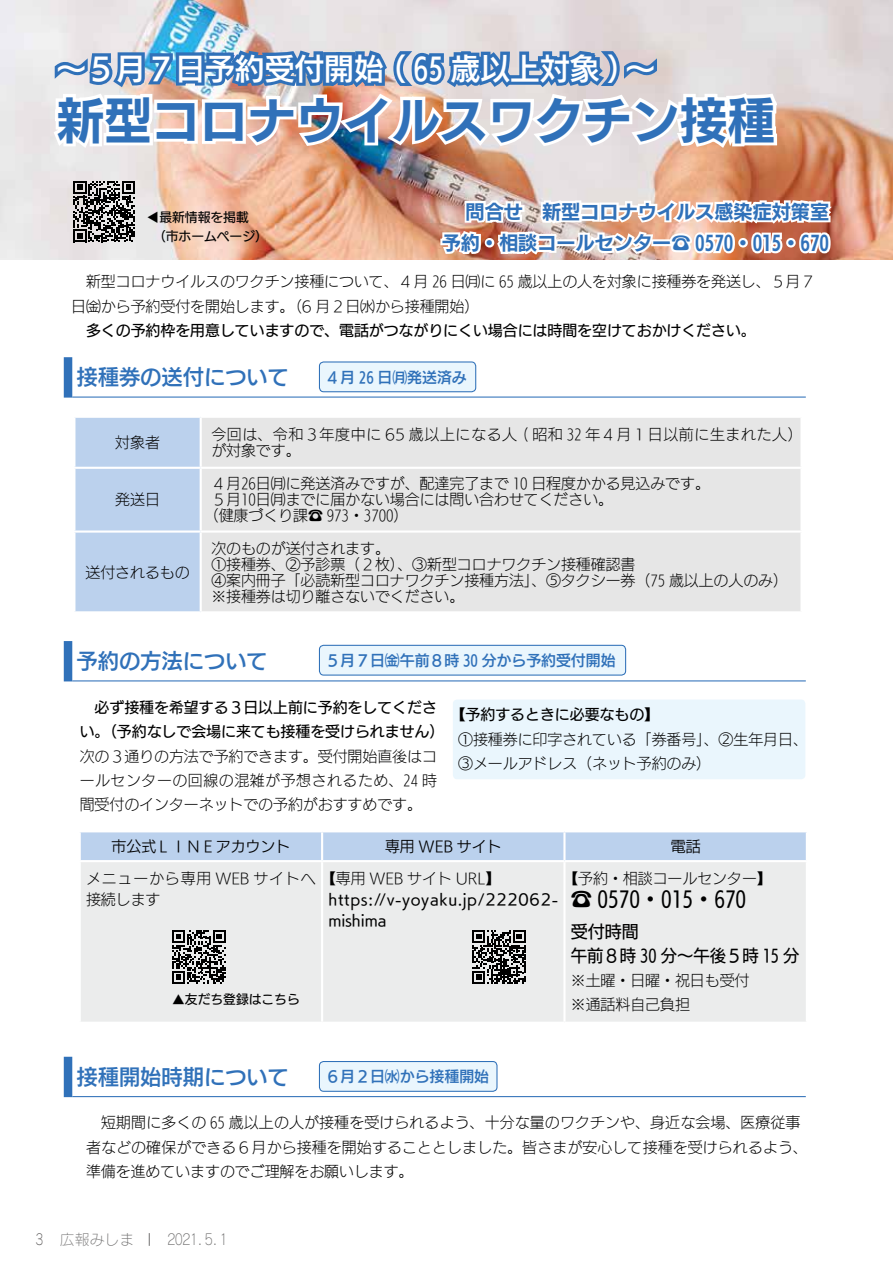
<style>
.page{position:relative;width:893px;height:1263px;background:#fff}
.page>*{position:absolute;margin:0;border:0;box-sizing:border-box;transform-origin:0 0}
.t1{font:48.9px "UD Kakugo Large Pro B";color:#3071b9}
.t2{font:29.7px "UD Kakugo Large Pro DB";color:#fff}
.t3{font:21.3px "UD Kakugo Large Pro DB";color:#3071b9}
.t4{font:21.3px "UD Kakugo Large Pro M";color:#000}
.t5{font:19.2px/31.2px "UD Kakugo Large Pro B";color:#3071b9;text-align:right}
.t6{font:16.95px/24.5px "UD Kakugo Large Pro M";color:#000}
.t7{font:14.85px/24.5px "UD Kakugo Large Pro L";color:#000}
.t8{font:14.85px/24.5px "UD Kakugo Large Pro M";color:#000;text-align:center}
.t9{font:14.85px/15.9px "UD Kakugo Large Pro L";letter-spacing:.045em;color:#000}
.t10{font:14.85px "UD Kakugo Large Pro DB";color:#3071b9}
.t11{font:14.85px/21.3px "UD Kakugo Large Pro M";letter-spacing:.05em;color:#000}
.t12{font:14.85px "UD Kakugo Large Pro R";color:#000}
.t13{font:14.85px "Rodin Cattleya Pro L";color:#727171}
.t14{font:12.75px/19.2px "UD Kakugo Large Pro M";color:#000}
.s1{font-family:"UD Mincho Pro B"}
.s2{font-family:"UD Mincho Pro L"}
.s3{color:#595757}
</style>
<div class="page">
<img style="left:0;top:0;width:893px;height:259px">
<div style="left:64px;top:357px;width:8px;height:41px;background:#3071b9"></div>
<hr style="left:72px;top:396px;width:734px;height:2px;background:#3071b9">
<div style="left:75px;top:418px;width:125px;height:193px;background:#bbd1ed"></div>
<div style="left:202px;top:418px;width:598px;height:193px;background:#e6e6e6"></div>
<hr style="left:73px;top:467px;width:128px;height:2px;background:#fff">
<hr style="left:73px;top:530px;width:128px;height:3px;background:#fff">
<hr style="left:201px;top:467px;width:602px;height:2px;background:#fff">
<hr style="left:201px;top:530px;width:602px;height:3px;background:#fff">
<div style="left:81px;top:832px;width:725px;height:28px;background:#bbd1ed"></div>
<div style="left:81px;top:862px;width:725px;height:160px;background:#ebecec"></div>
<hr style="left:321px;top:832px;width:2px;height:28px;background:#fff">
<hr style="left:563px;top:832px;width:3px;height:28px;background:#fff">
<hr style="left:321px;top:862px;width:2px;height:160px;background:#fff">
<hr style="left:563px;top:862px;width:3px;height:160px;background:#fff">
<svg style="left:172px;top:930px;width:53px;height:53px;background:#6b6b6b"></svg>
<svg style="left:472px;top:930px;width:54px;height:53px;background:#626262"></svg>
<div style="left:64px;top:641px;width:8px;height:40px;background:#3071b9"></div>
<hr style="left:72px;top:680px;width:734px;height:1px;background:#3071b9">
<div style="left:319px;top:645px;width:307px;height:30px;background:#eaf6fd;border-radius:4px"></div>
<div style="left:319px;top:645px;width:307px;height:31px;border:1px solid #3071b9;border-radius:4px"></div>
<div style="left:453px;top:699px;width:352px;height:80px;background:#eaf6fd;border-radius:4px"></div>
<div style="left:64px;top:1057px;width:8px;height:40px;background:#3071b9"></div>
<hr style="left:72px;top:1096px;width:734px;height:1px;background:#3071b9">
<div style="left:319px;top:1061px;width:178px;height:30px;background:#eaf6fd;border-radius:4px"></div>
<div style="left:319px;top:1061px;width:178px;height:31px;border:1px solid #3071b9;border-radius:4px"></div>
<div style="left:319px;top:362px;width:157px;height:30px;background:#eaf6fd;border-radius:4px"></div>
<div style="left:319px;top:361px;width:157px;height:31px;border:1px solid #3071b9;border-radius:4px"></div>
<img style="left:50px;top:0;width:790px;height:260px">
<svg style="left:149px;top:1233px;width:1px;height:13px"></svg>
<h2 class="t2" style="left:56px;top:44px;width:600px">～５月７日予約受付開始（６５歳以上対象）～</h2>
<h1 class="t1" style="left:56px;top:79px;width:720px">新型コロナウイルスワクチン接種</h1>
<p class="t14" style="left:147px;top:207px;width:123px">◀最新情報を掲載<br>　（市ホームページ）</p>
<p class="t5" style="left:442px;top:195px;width:389px">問合せ　新型コロナウイルス感染症対策室予約・相談コールセンター<span class="s1">☎</span> 0570・015・670</p>
<p class="t7" style="left:71px;top:269px;width:746px;text-indent:15px">新型コロナウイルスのワクチン接種について、４月 26 日㈪に 65 歳以上の人を対象に接種券を発送し、５月７日㈮から予約受付を開始します。（6 月２日㈬から接種開始）</p>
<p class="t8" style="left:86px;top:318px;width:671px">多くの予約枠を用意していますので、電話がつながりにくい場合には時間を空けておかけください。</p>
<h3 class="t3" style="left:77px;top:359px;width:214px">接種券の送付について</h3>
<p class="t10" style="left:325px;top:365px;width:143px">４月 26 日㈪発送済み</p>
<p class="t7" style="left:115px;top:430px;width:46px">対象者</p>
<p class="t9" style="left:211px;top:426px;width:593px">今回は、令和３年度中に 65 歳以上になる人（昭和 32 年４月１日以前に生まれた人）が対象です。</p>
<p class="t7" style="left:115px;top:487px;width:46px">発送日</p>
<p class="t7" style="left:211px;top:471px;width:500px">４月26日㈪に発送済みですが、配達完了まで 10 日程度かかる見込みです。</p>
<p class="t7" style="left:211px;top:487px;width:403px">５月10日㈪までに届かない場合には問い合わせてください。</p>
<p class="t7" style="left:204px;top:503px;width:206px">（健康づくり課<span class="s2">☎</span> 973・3700）</p>
<p class="t7" style="left:85px;top:559px;width:106px">送付されるもの</p>
<p class="t7" style="left:211px;top:540px;width:578px;line-height:15.9px">次のものが送付されます。<br>①接種券、②予診票（２枚）、③新型コロナワクチン接種確認書<br>④案内冊子「必読新型コロナワクチン接種方法」、⑤タクシー券（75 歳以上の人のみ）※接種券は切り離さないでください。</p>
<h3 class="t3" style="left:77px;top:643px;width:193px">予約の方法について</h3>
<p class="t8" style="left:80px;top:694px;width:366px">必ず接種を希望する３日以上前に予約をしてくださ<br>い。（予約なしで会場に来ても接種を受けられません）</p>
<p class="t7" style="left:80px;top:743px;width:359px;text-align:justify">次の３通りの方法で予約できます。受付開始直後はコールセンターの回線の混雑が予想されるため、24 時間受付のインターネットでの予約がおすすめです。</p>
<p class="t10" style="left:325px;top:648px;width:292px">５月７日㈮午前８時 30 分から予約受付開始</p>
<p class="t8" style="left:451px;top:702px;width:210px">【予約するときに必要なもの】</p>
<p class="t7" style="left:458px;top:726px;width:351px">①接種券に印字されている「券番号」、②生年月日、<br>③メールアドレス（ネット予約のみ）</p>
<p class="t12" style="left:112px;top:834px;width:180px">市公式LINEアカウント</p>
<p class="t12" style="left:385px;top:834px;width:118px">専用 WEB サイト</p>
<p class="t12" style="left:671px;top:834px;width:31px">電話</p>
<p class="t7" style="left:86px;top:867px;width:416px;line-height:21.3px">メニューから専用 WEB サイトへ【専用 WEB サイト URL】接続します</p>
<p class="t7" style="left:563px;top:865px;width:210px">【予約・相談コールセンター】</p>
<h3 class="t4" style="left:571px;top:882px;width:177px"><span class="s2">☎</span> 0570・015・670</h3>
<p class="t11" style="left:328px;top:888px;width:231px">https://v-yoyaku.jp/222062- mishima</p>
<p class="t6" style="left:571px;top:918px;width:230px">受付時間<br>午前８時 30 分～午後５時 15 分</p>
<p class="t7" style="left:571px;top:967px;width:180px">※土曜・日曜・祝日も受付※通話料自己負担</p>
<p class="t14" style="left:172px;top:989px;width:129px">▲友だち登録はこちら</p>
<h3 class="t3" style="left:77px;top:1059px;width:214px">接種開始時期について</h3>
<p class="t10" style="left:325px;top:1064px;width:165px">６月２日㈬から接種開始</p>
<p class="t7" style="left:86px;top:1110px;width:723px">　短期間に多くの 65 歳以上の人が接種を受けられるよう、十分な量のワクチンや、身近な会場、医療従事者などの確保ができる６月から接種を開始することとしました。皆さまが安心して接種を受けられるよう、準備を進めていますのでご理解をお願いします。</p>
<p class="t13" style="left:36px;top:1230px;width:100px"><span class="s3">3</span> 広報みしま</p>
<p class="t13" style="left:168px;top:1230px;width:61px">２０２1．5．1</p>
</div>
